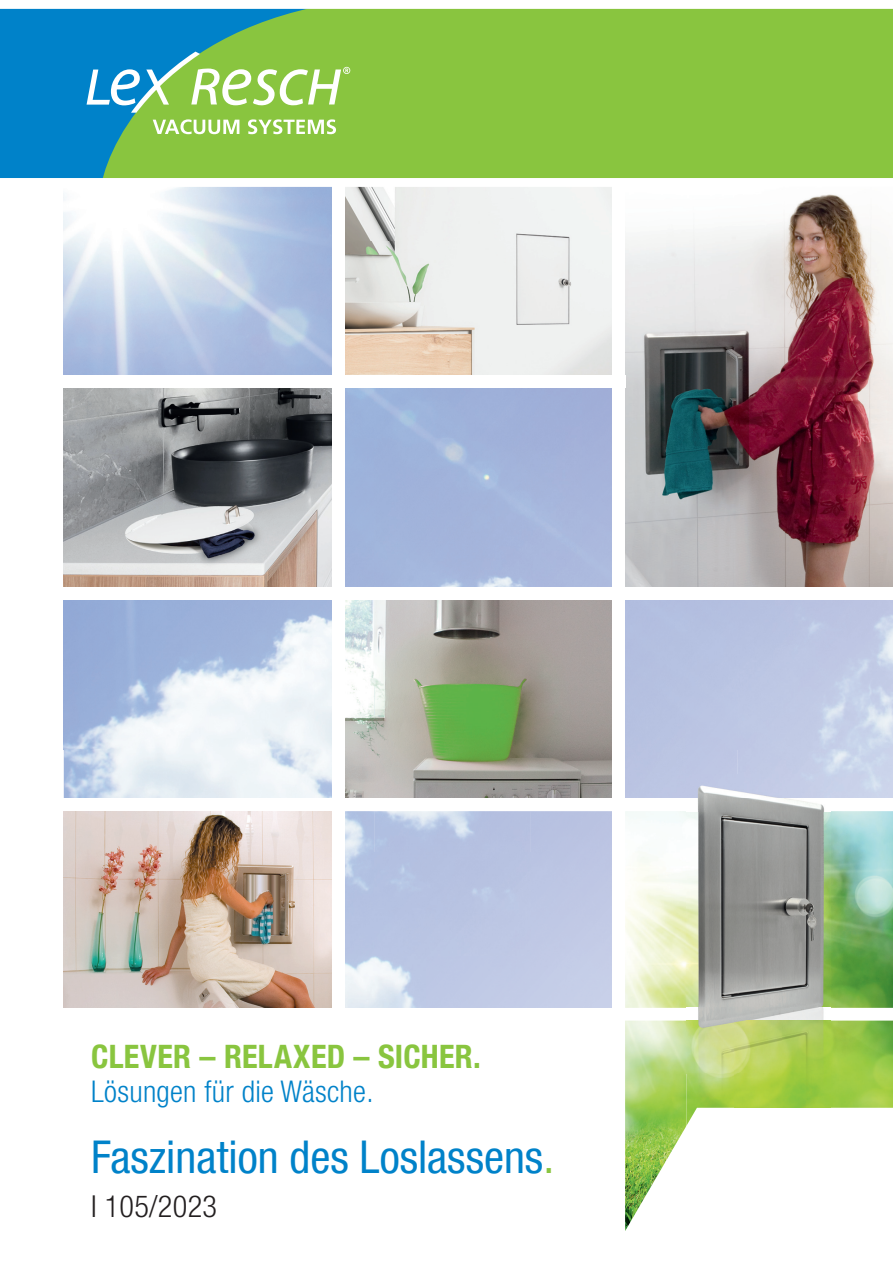
<style>
.page{position:relative;width:893px;height:1263px;background:#fff}
.page>*{position:absolute;margin:0;border:0;box-sizing:border-box;transform-origin:0 0}
.t1{font:condensed 45.15px "Helvetica Neue LT Com";color:#0082c9}
.t2{font:700 condensed 32.25px "Helvetica Neue LT Com";letter-spacing:.01em;color:#89c53f}
.t3{font:300 condensed 30.3px "Helvetica Neue LT Com";letter-spacing:.01em;color:#231f20}
.t4{font:300 condensed 30px "Helvetica Neue LT Com";letter-spacing:.01em;color:#0082c9}
.s1{color:#89c53f}
</style>
<div class="page">
<img style="left:64px;top:231px;width:268px;height:104px">
<img style="left:64px;top:335px;width:311px;height:103px">
<img style="left:64px;top:438px;width:466px;height:518px">
<img style="left:345px;top:956px;width:267px;height:52px">
<img style="left:625px;top:189px;width:268px;height:398px">
<img style="left:344px;top:187px;width:268px;height:188px">
<img style="left:625px;top:811px;width:268px;height:197px">
<img style="left:344px;top:600px;width:268px;height:198px">
<img style="left:64px;top:811px;width:268px;height:197px">
<img style="left:64px;top:388px;width:268px;height:199px">
<div style="left:0;top:798px;width:893px;height:13px;background:#fff"></div>
<div style="left:0;top:375px;width:625px;height:13px;background:#fff"></div>
<div style="left:0;top:587px;width:893px;height:13px;background:#fff"></div>
<div style="left:332px;top:98px;width:12px;height:1165px;background:#fff"></div>
<img style="left:625px;top:1020px;width:268px;height:211px">
<img style="left:686px;top:775px;width:144px;height:298px">
<img style="left:686px;top:1108px;width:144px;height:94px">
<img style="left:686px;top:1073px;width:48px;height:52px">
<img style="left:734px;top:1073px;width:96px;height:35px">
<div style="left:0;top:3px;width:364px;height:176px;background:#0082c9"></div>
<div style="left:103px;top:9px;width:790px;height:169px;background:#89c53f"></div>
<svg style="left:153px;top:119px;width:86px;height:15px"></svg>
<svg style="left:248px;top:119px;width:88px;height:15px"></svg>
<svg style="left:87px;top:52px;width:263px;height:61px"></svg>
<div style="left:0;top:178px;width:893px;height:9px;background:#fff"></div>
<div style="left:0;top:0;width:893px;height:9px;background:#fff"></div>
<p class="t2" style="left:91px;top:1037px;width:391px">CLEVER – RELAXED – SICHER.</p>
<p class="t4" style="left:91px;top:1074px;width:284px">Lösungen für die Wäsche.</p>
<p class="t1" style="left:91px;top:1131px;width:464px">Faszination des Loslassens<span class="s1">.</span></p>
<p class="t3" style="left:91px;top:1188px;width:127px">I 105/2023</p>
</div>
